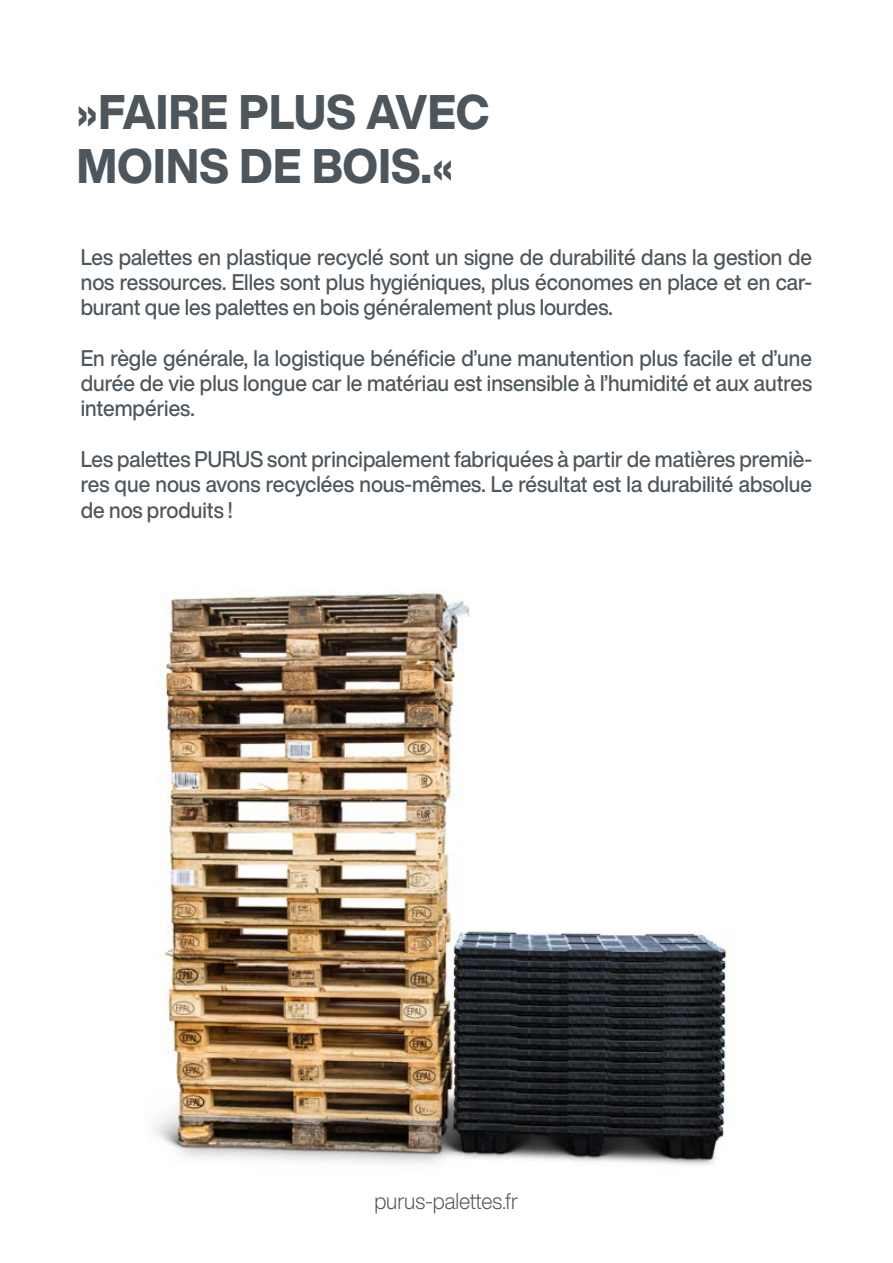
<style>
.page{position:relative;width:893px;height:1263px;background:#fff}
.page>*{position:absolute;margin:0;border:0;box-sizing:border-box;transform-origin:0 0}
.t1{font:800 47.7px/54px "Helvetica Now Display";letter-spacing:.01em;color:#4d565c;scale:.94 1}
.t2{font:500 22.2px/25.2px "Helvetica Now Display";color:#4d565c;text-align:justify;scale:.94 1}
.t3{font:300 22.2px "Helvetica Now Display";letter-spacing:-.005em;color:#4d565c;scale:.94 1}
</style>
<div class="page">
<img style="left:154px;top:590px;width:573px;height:575px">
<h1 class="t1" style="left:77px;top:85px;width:441px">»FAIRE PLUS AVEC<br>MOINS DE BOIS.«</h1>
<p class="t2" style="left:81px;top:244px;width:780px">Les palettes en plastique recyclé sont un signe de durabilité dans la gestion de nos ressources. Elles sont plus hygiéniques, plus économes en place et en car&shy;burant que les palettes en bois généralement plus lourdes.</p>
<p class="t2" style="left:81px;top:345px;width:780px">En règle générale, la logistique bénéficie d’une manutention plus facile et d’une durée de vie plus longue car le matériau est insensible à l’humidité et aux autres intempéries.</p>
<p class="t2" style="left:81px;top:446px;width:780px">Les palettes PURUS sont principalement fabriquées à partir de matières premiè&shy;res que nous avons recyclées nous-mêmes. Le résultat est la durabilité absolue de nos produits !</p>
<p class="t3" style="left:374px;top:1186px;width:155px">purus-palettes.fr</p>
</div>
